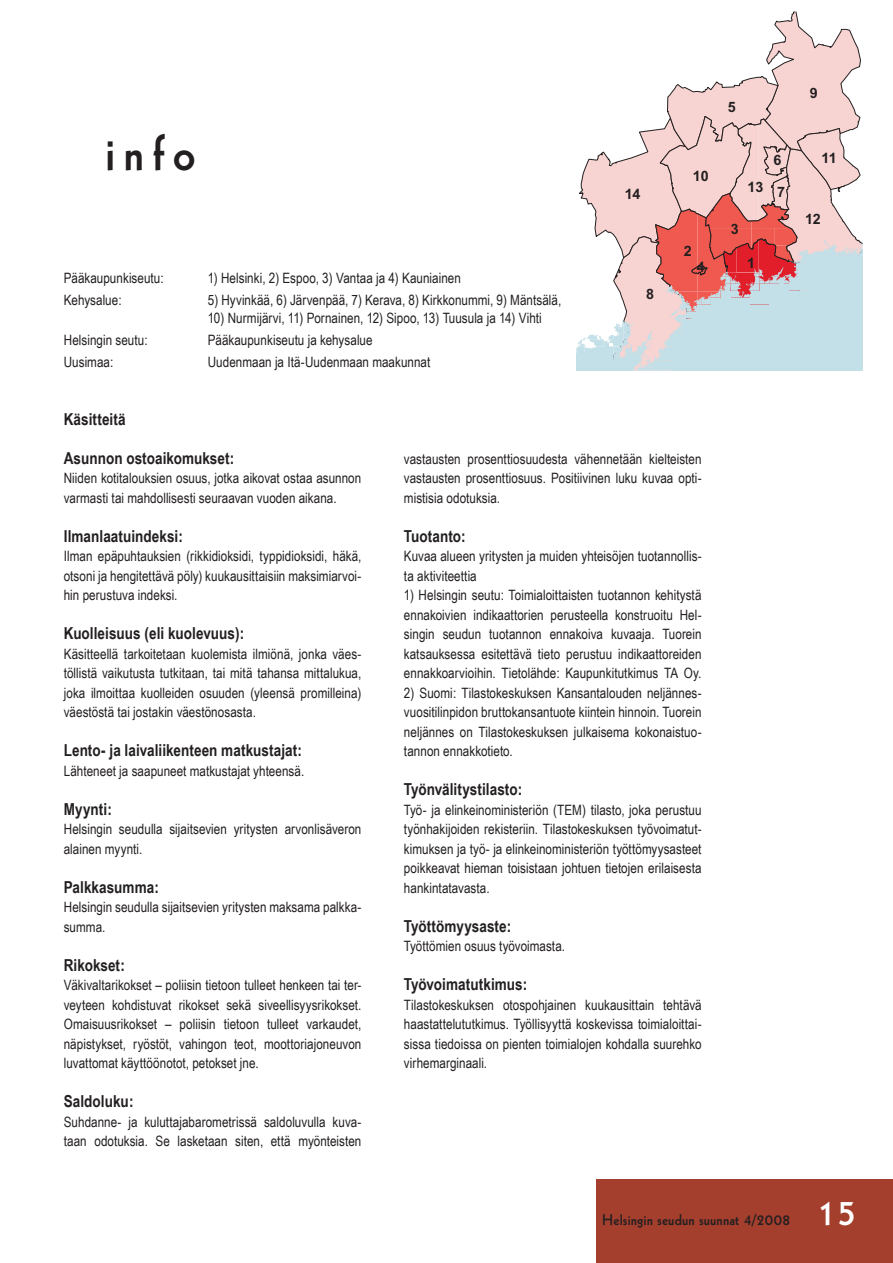
<style>
.page{position:relative;width:893px;height:1263px;background:#fff}
.page>*{position:absolute;margin:0;border:0;box-sizing:border-box;transform-origin:0 0}
.t1{font:49.5px "Geometric 231 BT Bold C";color:#231f20}
.t2{font:36px "Geometric 231 BT Bold C";color:#fff}
.t3{font:700 16.5px "Arial Narrow";letter-spacing:.005em;color:#231f20}
.t4{font:15px "Geometric 231 BT Bold C";letter-spacing:.01em;color:#231f20}
.t5{font:14.25px/19.5px "Arial Narrow";color:#231f20;text-align:justify}
.t6{font:700 14.25px "Arial";color:#231f20}
</style>
<div class="page">
<div style="left:596px;top:1179px;width:297px;height:84px;background:#a53f2d"></div>
<svg style="left:576px;top:12px;width:287px;height:359px"></svg>
<div style="left:769px;top:291px;width:39px;height:28px;background:#c3dfe7"></div>
<div style="left:730px;top:319px;width:78px;height:52px;background:#c3dfe7"></div>
<div style="left:808px;top:263px;width:54px;height:108px;background:#c3dfe7"></div>
<h1 class="t1" style="left:105px;top:120px;width:92px">info</h1>
<p class="t5" style="left:64px;top:268px;width:102px">Pääkaupunkiseutu:</p>
<p class="t5" style="left:208px;top:268px;width:255px">1) Helsinki, 2) Espoo, 3) Vantaa ja 4) Kauniainen</p>
<p class="t5" style="left:64px;top:290px;width:59px">Kehysalue:</p>
<p class="t5" style="left:208px;top:290px;width:355px">5) Hyvinkää, 6) Järvenpää, 7) Kerava, 8) Kirkkonummi, 9) Mäntsälä,</p>
<p class="t5" style="left:208px;top:308px;width:336px">10) Nurmijärvi, 11) Pornainen, 12) Sipoo, 13) Tuusula ja 14) Vihti</p>
<p class="t5" style="left:64px;top:331px;width:85px">Helsingin seutu:</p>
<p class="t5" style="left:208px;top:331px;width:166px">Pääkaupunkiseutu ja kehysalue</p>
<p class="t5" style="left:64px;top:353px;width:51px">Uusimaa:</p>
<p class="t5" style="left:208px;top:353px;width:224px">Uudenmaan ja Itä-Uudenmaan maakunnat</p>
<p class="t6" style="left:625px;top:186px;width:17px">14</p>
<p class="t6" style="left:646px;top:286px;width:9px">8</p>
<p class="t6" style="left:693px;top:168px;width:17px">10</p>
<p class="t6" style="left:684px;top:243px;width:9px">2</p>
<p class="t6" style="left:697px;top:259px;width:9px">4</p>
<p class="t3" style="left:64px;top:409px;width:63px">Käsitteitä</p>
<p class="t3" style="left:64px;top:448px;width:172px">Asunnon ostoaikomukset:</p>
<p class="t5" style="left:64px;top:469px;width:299px">Niiden kotitalouksien osuus, jotka aikovat ostaa asunnon varmasti tai mahdollisesti seuraavan vuoden aikana.</p>
<p class="t3" style="left:64px;top:526px;width:121px">Ilmanlaatuindeksi:</p>
<p class="t5" style="left:64px;top:547px;width:299px">Ilman epäpuhtauksien (rikkidioksidi, typpidioksidi, häkä, otsoni ja hengitettävä pöly) kuukausittaisiin maksimiarvoi&shy;hin perustuva indeksi.</p>
<p class="t3" style="left:64px;top:623px;width:182px">Kuolleisuus (eli kuolevuus):</p>
<p class="t5" style="left:64px;top:644px;width:299px">Käsitteellä tarkoitetaan kuolemista ilmiönä, jonka väes&shy;töllistä vaikutusta tutkitaan, tai mitä tahansa mittalukua, joka ilmoittaa kuolleiden osuuden (yleensä promilleina) väestöstä tai jostakin väestönosasta.</p>
<p class="t3" style="left:64px;top:740px;width:240px">Lento- ja laivaliikenteen matkustajat:</p>
<p class="t5" style="left:64px;top:761px;width:242px">Lähteneet ja saapuneet matkustajat yhteensä.</p>
<p class="t3" style="left:64px;top:799px;width:50px">Myynti:</p>
<p class="t5" style="left:64px;top:820px;width:299px">Helsingin seudulla sijaitsevien yritysten arvonlisäveron alainen myynti.</p>
<p class="t3" style="left:64px;top:877px;width:97px">Palkkasumma:</p>
<p class="t5" style="left:64px;top:898px;width:299px">Helsingin seudulla sijaitsevien yritysten maksama palkka&shy;summa.</p>
<p class="t3" style="left:64px;top:955px;width:63px">Rikokset:</p>
<p class="t5" style="left:64px;top:976px;width:299px">Väkivaltarikokset – poliisin tietoon tulleet henkeen tai ter&shy;veyteen kohdistuvat rikokset sekä siveellisyysrikokset.<br>Omaisuusrikokset – poliisin tietoon tulleet varkaudet, näpistykset, ryöstöt, vahingon teot, moottoriajoneuvon luvattomat käyttöönotot, petokset jne.</p>
<p class="t3" style="left:64px;top:1091px;width:71px">Saldoluku:</p>
<p class="t5" style="left:64px;top:1112px;width:299px">Suhdanne- ja kuluttajabarometrissä saldoluvulla kuva&shy;taan odotuksia. Se lasketaan siten, että myönteisten</p>
<p class="t5" style="left:404px;top:449px;width:299px">vastausten prosenttiosuudesta vähennetään kielteisten vastausten prosenttiosuus. Positiivinen luku kuvaa opti&shy;mistisia odotuksia.</p>
<p class="t3" style="left:404px;top:526px;width:63px">Tuotanto:</p>
<p class="t5" style="left:404px;top:547px;width:299px">Kuvaa alueen yritysten ja muiden yhteisöjen tuotannollis&shy;ta aktiviteettia</p>
<p class="t5" style="left:404px;top:586px;width:299px">1) Helsingin seutu: Toimialoittaisten tuotannon kehitystä ennakoivien indikaattorien perusteella konstruoitu Hel&shy;singin seudun tuotannon ennakoiva kuvaaja. Tuorein katsauksessa esitettävä tieto perustuu indikaattoreiden ennakkoarvioihin. Tietolähde: Kaupunkitutkimus TA Oy.</p>
<p class="t5" style="left:404px;top:683px;width:299px">2) Suomi: Tilastokeskuksen Kansantalouden neljännes&shy;vuositilinpidon bruttokansantuote kiintein hinnoin. Tuorein neljännes on Tilastokeskuksen julkaisema kokonaistuo&shy;tannon ennakkotieto.</p>
<p class="t3" style="left:404px;top:779px;width:120px">Työnvälitystilasto:</p>
<p class="t5" style="left:404px;top:800px;width:299px">Työ- ja elinkeinoministeriön (TEM) tilasto, joka perustuu työnhakijoiden rekisteriin. Tilastokeskuksen työvoimatut&shy;kimuksen ja työ- ja elinkeinoministeriön työttömyysasteet poikkeavat hieman toisistaan johtuen tietojen erilaisesta hankintatavasta.</p>
<p class="t3" style="left:404px;top:916px;width:109px">Työttömyysaste:</p>
<p class="t5" style="left:404px;top:937px;width:163px">Työttömien osuus työvoimasta.</p>
<p class="t3" style="left:404px;top:974px;width:125px">Työvoimatutkimus:</p>
<p class="t5" style="left:404px;top:995px;width:299px">Tilastokeskuksen otospohjainen kuukausittain tehtävä haastattelututkimus. Työllisyyttä koskevissa toimialoittai&shy;sissa tiedoissa on pienten toimialojen kohdalla suurehko virhemarginaali.</p>
<p class="t6" style="left:728px;top:99px;width:9px">5</p>
<p class="t6" style="left:747px;top:179px;width:17px">13</p>
<p class="t6" style="left:731px;top:221px;width:9px">3</p>
<p class="t6" style="left:747px;top:255px;width:9px">1</p>
<p class="t6" style="left:773px;top:152px;width:9px">6</p>
<p class="t6" style="left:777px;top:184px;width:9px">7</p>
<p class="t6" style="left:810px;top:84px;width:9px">9</p>
<p class="t6" style="left:822px;top:150px;width:17px">11</p>
<p class="t6" style="left:805px;top:211px;width:17px">12</p>
<p class="t4" style="left:602px;top:1210px;width:190px">Helsingin seudun suunnat 4/2008</p>
<h2 class="t2" style="left:816px;top:1189px;width:42px">15</h2>
</div>
